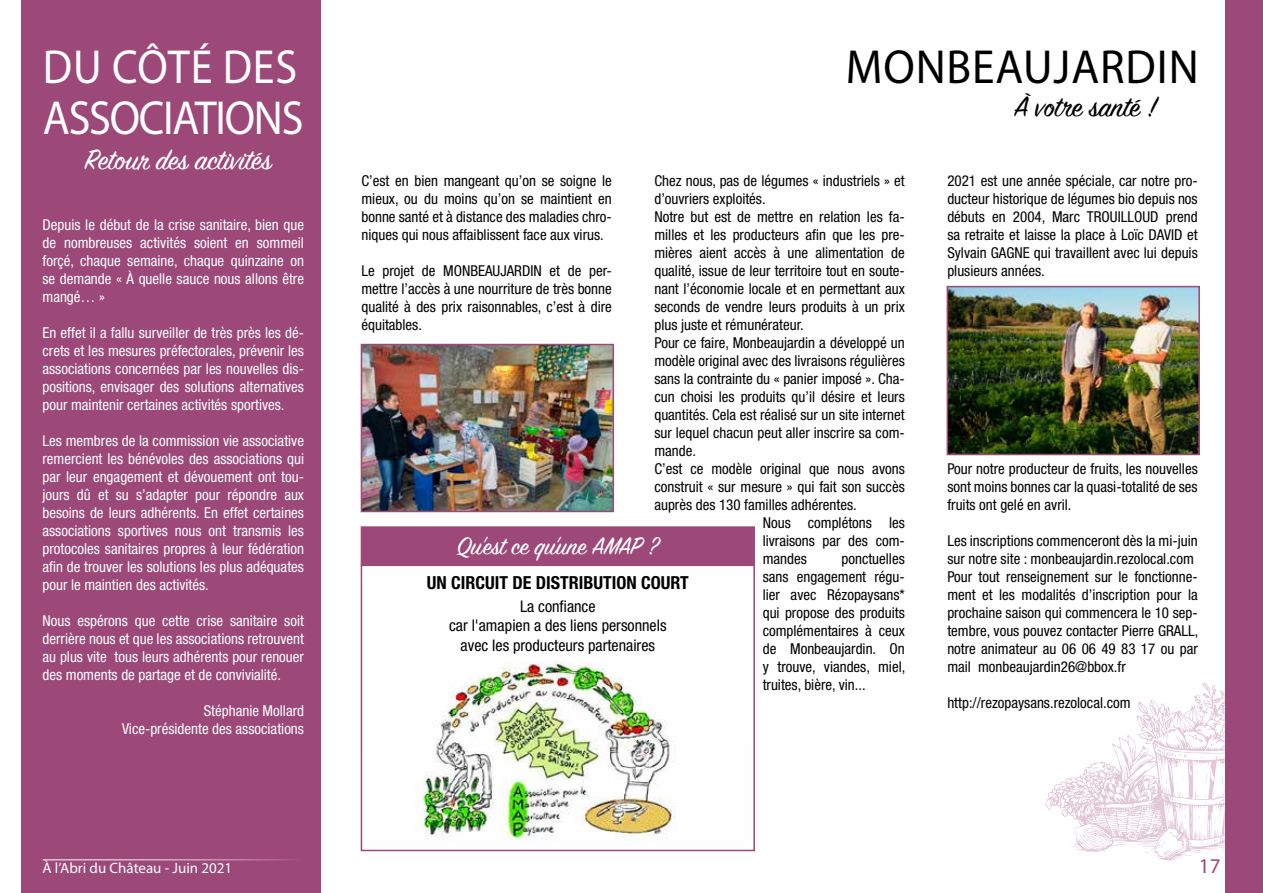
<style>
.page{position:relative;width:1263px;height:893px;background:#fff}
.page>*{position:absolute;margin:0;border:0;box-sizing:border-box;transform-origin:0 0}
.t1{font:48px/51px "Myriad Pro";letter-spacing:-.03em;color:#fff;scale:.92 1}
.t2{font:48px "Myriad Pro";letter-spacing:.02em;color:#000;scale:.95 1}
.t3{font:31.5px "Sign Painter House Script";color:#fff}
.t4{font:31.5px "Sign Painter House Script";color:#000}
.t5{font:27px "Sign Painter House Script";color:#fff}
.t6{font:21px "Myriad Pro";color:#9c4878}
.t7{font:700 condensed 18px "Helvetica Neue LT Std";color:#000}
.t8{font:condensed 16.05px/19.4px "Helvetica Neue LT Std";color:#000;text-align:center}
.t9{font:condensed 15px/18px "Helvetica Neue LT Std";color:#000;text-align:justify}
.t10{font:condensed 15px/18px "Helvetica Neue LT Std";color:#fff;text-align:justify}
.t11{font:15px "Myriad Pro";color:#fff}
</style>
<div class="page">
<div style="left:1225px;top:0;width:38px;height:893px;background:#9c4878"></div>
<div style="left:21px;top:0;width:300px;height:893px;background:#9c4878"></div>
<hr style="left:43px;top:860px;width:261px;height:1px;background:#fff">
<img style="left:949px;top:289px;width:248px;height:163px">
<div style="left:946px;top:286px;width:254px;height:169px;border:2px solid #9c4878"></div>
<img style="left:364px;top:347px;width:247px;height:162px">
<div style="left:361px;top:344px;width:253px;height:168px;border:2px solid #9c4878"></div>
<svg style="left:1045px;top:682px;width:180px;height:179px"></svg>
<div style="left:361px;top:565px;width:394px;height:286px;border:2px solid #9c4878"></div>
<div style="left:361px;top:527px;width:393px;height:38px;background:#9c4878"></div>
<div style="left:361px;top:526px;width:394px;height:40px;border:2px solid #9c4878"></div>
<img style="left:416px;top:661px;width:260px;height:184px">
<h1 class="t1" style="left:43px;top:41px;width:285px">DU CÔTÉ DES<br>ASSOCIATIONS</h1>
<h2 class="t3" style="left:85px;top:140px;width:188px">Retour des activités</h2>
<p class="t10" style="left:43px;top:216px;width:263px">Depuis le début de la crise sanitaire, bien que de nombreuses activités soient en sommeil forçé, chaque semaine, chaque quinzaine on se demande « À quelle sauce nous allons être mangé… »</p>
<p class="t10" style="left:43px;top:324px;width:263px">En effet il a fallu surveiller de très près les dé&shy;crets et les mesures préfectorales, prévenir les associations concernées par les nouvelles dis&shy;positions, envisager des solutions alternatives pour maintenir certaines activités sportives.</p>
<p class="t10" style="left:43px;top:432px;width:263px">Les membres de la commission vie associative remercient les bénévoles des associations qui par leur engagement et dévouement ont tou&shy;jours dû et su s’adapter pour répondre aux besoins de leurs adhérents. En effet certaines associations sportives nous ont transmis les protocoles sanitaires propres à leur fédération afin de trouver les solutions les plus adéquates pour le maintien des activités.</p>
<p class="t10" style="left:43px;top:612px;width:263px">Nous espérons que cette crise sanitaire soit derrière nous et que les associations retrouvent au plus vite tous leurs adhérents pour renouer des moments de partage et de convivialité.</p>
<p class="t10" style="left:122px;top:702px;width:183px;text-align:right">Stéphanie Mollard<br>Vice-présidente des associations</p>
<h1 class="t2" style="left:846px;top:37px;width:373px">MONBEAUJARDIN</h1>
<h2 class="t4" style="left:1014px;top:87px;width:144px">À votre santé !</h2>
<p class="t9" style="left:654px;top:172px;width:252px">Chez nous, pas de légumes « industriels » et</p>
<p class="t9" style="left:654px;top:190px;width:113px">d’ouvriers exploités.</p>
<p class="t9" style="left:654px;top:208px;width:252px">Notre but est de mettre en relation les fa-</p>
<p class="t9" style="left:654px;top:226px;width:252px">milles et les producteurs afin que les pre-</p>
<p class="t9" style="left:654px;top:244px;width:252px">mières aient accès à une alimentation de</p>
<p class="t9" style="left:654px;top:262px;width:252px">qualité, issue de leur territoire tout en soute-</p>
<p class="t9" style="left:654px;top:280px;width:252px">nant l’économie locale et en permettant aux</p>
<p class="t9" style="left:654px;top:298px;width:252px">seconds de vendre leurs produits à un prix</p>
<p class="t9" style="left:654px;top:316px;width:151px">plus juste et rémunérateur.</p>
<p class="t9" style="left:654px;top:334px;width:252px">Pour ce faire, Monbeaujardin a développé un</p>
<p class="t9" style="left:654px;top:352px;width:252px">modèle original avec des livraisons régulières</p>
<p class="t9" style="left:654px;top:370px;width:252px">sans la contrainte du « panier imposé ». Cha-</p>
<p class="t9" style="left:654px;top:388px;width:252px">cun choisi les produits qu’il désire et leurs</p>
<p class="t9" style="left:654px;top:406px;width:252px">quantités. Cela est réalisé sur un site internet</p>
<p class="t9" style="left:654px;top:424px;width:252px">sur lequel chacun peut aller inscrire sa com-</p>
<p class="t9" style="left:654px;top:442px;width:43px">mande.</p>
<p class="t9" style="left:654px;top:460px;width:252px">C’est ce modèle original que nous avons</p>
<p class="t9" style="left:654px;top:478px;width:252px">construit « sur mesure » qui fait son succès</p>
<p class="t9" style="left:654px;top:496px;width:204px">auprès des 130 familles adhérentes.</p>
<p class="t9" style="left:763px;top:514px;width:144px">Nous complétons les</p>
<p class="t9" style="left:763px;top:532px;width:144px">livraisons par des com-</p>
<p class="t9" style="left:763px;top:550px;width:46px">mandes</p>
<p class="t9" style="left:361px;top:172px;width:252px">C’est en bien mangeant qu’on se soigne le mieux, ou du moins qu’on se maintient en bonne santé et à distance des maladies chro&shy;niques qui nous affaiblissent face aux virus.</p>
<p class="t9" style="left:361px;top:262px;width:252px">Le projet de MONBEAUJARDIN et de per&shy;mettre l’accès à une nourriture de très bonne qualité à des prix raisonnables, c’est à dire équitables.</p>
<h3 class="t5" style="left:457px;top:530px;width:203px">Qu'est ce qu'une AMAP ?</h3>
<p class="t7" style="left:427px;top:572px;width:263px">UN CIRCUIT DE DISTRIBUTION COURT</p>
<p class="t8" style="left:449px;top:597px;width:219px">La confiance<br>car l'amapien a des liens personnels avec les producteurs partenaires</p>
<p class="t9" style="left:763px;top:550px;width:144px;text-indent:79px">ponctuelles sans engagement régu&shy;lier avec Rézopaysans* qui propose des produits complémentaires à ceux de Monbeaujardin. On y trouve, viandes, miel, truites, bière, vin...</p>
<p class="t9" style="left:947px;top:172px;width:252px">2021 est une année spéciale, car notre pro&shy;ducteur historique de légumes bio depuis nos débuts en 2004, Marc TROUILLOUD prend sa retraite et laisse la place à Loïc DAVID et Sylvain GAGNE qui travaillent avec lui depuis plusieurs années.</p>
<p class="t9" style="left:947px;top:460px;width:252px">Pour notre producteur de fruits, les nouvelles sont moins bonnes car la quasi-totalité de ses fruits ont gelé en avril.</p>
<p class="t9" style="left:947px;top:532px;width:252px;text-align:left">Les inscriptions commenceront dès la mi-juin sur notre site : monbeaujardin.rezolocal.com Pour tout renseignement sur le fonctionne&shy;ment et les modalités d’inscription pour la prochaine saison qui commencera le 10 sep&shy;tembre, vous pouvez contacter Pierre GRALL, notre animateur au 06 06 49 83 17 ou par mail monbeaujardin26@bbox.fr</p>
<p class="t9" style="left:947px;top:694px;width:185px">http://rezopaysans.rezolocal.com</p>
<p class="t11" style="left:43px;top:859px;width:191px">À l’Abri du Château - Juin 2021</p>
<h3 class="t6" style="left:1199px;top:853px;width:23px">17</h3>
</div>
